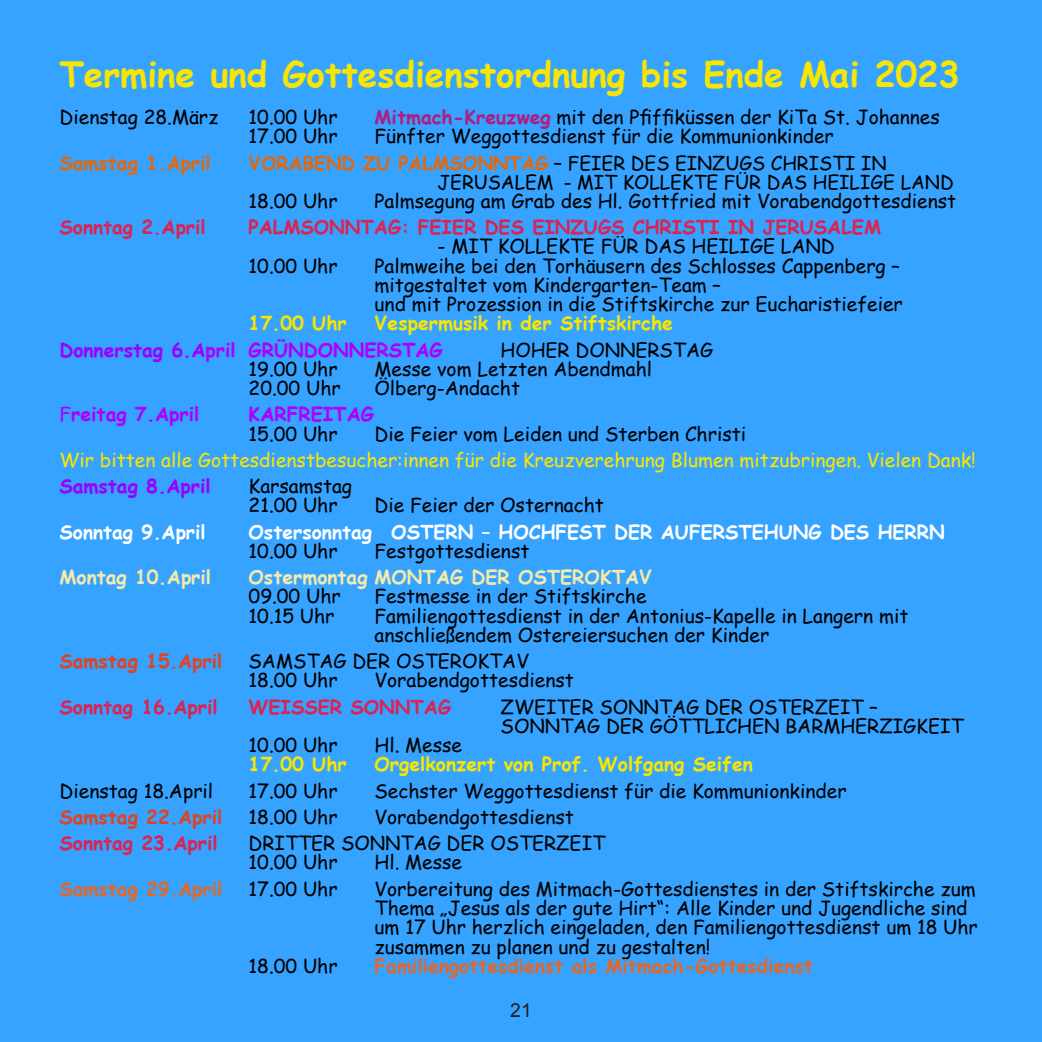
<style>
.page{position:relative;width:1042px;height:1042px;background:#35a3ff}
.page>*{position:absolute;margin:0;border:0;box-sizing:border-box;transform-origin:0 0}
.t1{font:700 35px "Comic Sans MS";color:#f8e600}
.t2{font:19.25px/19.2px "Comic Sans MS";color:#000}
.t3{font:700 19.25px/26.2px "Comic Sans MS";color:#f8e600}
.t4{font:700 19.25px "Comic Sans MS";color:#da2453}
.t5{font:19.25px "Comic Sans MS";color:#f8e600}
.t6{font:700 19.25px "Comic Sans MS";color:#fff}
.t7{font:700 19.25px "Comic Sans MS";color:#e0682c}
.t8{font:700 19.25px "Comic Sans MS";color:#f4eaa9}
.t9{font:700 19.25px "Comic Sans MS";color:#dd4425}
.t10{font:700 19.25px "Comic Sans MS";color:#ad00ff}
.t11{font:700 19.25px "Comic Sans MS";color:#e2680e}
.t12{font:700 19.25px "Comic Sans MS";color:#9a00ff}
.t13{font:19.25px "Arial";color:#231f20}
.t14{font:18.9px/18.9px "Comic Sans MS";color:#000}
.s1{font-weight:700;color:#ad1f82}
.s2{font-weight:700;color:#e2680e}
.s3{color:#9a00ff}
.s4{color:#ad00ff}
.s5{font-weight:400}
</style>
<div class="page">
<h1 class="t1" style="left:60px;top:59px;width:902px">Termine und Gottesdienstordnung bis Ende Mai 2023</h1>
<p class="t2" style="left:60px;top:110px;width:160px">Dienstag 28.März</p>
<p class="t2" style="left:249px;top:110px;width:91px">10.00 Uhr</p>
<p class="t2" style="left:375px;top:110px;width:567px"><span class="s1">Mitmach-Kreuzweg</span> mit den Pfiffiküssen der KiTa St. Johannes</p>
<p class="t2" style="left:249px;top:129px;width:91px">17.00 Uhr</p>
<p class="t2" style="left:375px;top:129px;width:461px">Fünfter Weggottesdienst für die Kommunionkinder</p>
<p class="t11" style="left:60px;top:154px;width:153px">Samstag 1.April</p>
<p class="t14" style="left:438px;top:155px;width:517px;text-indent:-189px"><span class="s2">VORABEND ZU PALMSONNTAG</span> – FEIER DES EINZUGS CHRISTI IN<br>JERUSALEM - MIT KOLLEKTE FÜR DAS HEILIGE LAND</p>
<p class="t2" style="left:249px;top:193px;width:91px">18.00 Uhr</p>
<p class="t2" style="left:375px;top:193px;width:583px">Palmsegung am Grab des Hl. Gottfried mit Vorabendgottesdienst</p>
<p class="t4" style="left:60px;top:219px;width:148px">Sonntag 2.April</p>
<p class="t4" style="left:249px;top:219px;width:634px">PALMSONNTAG: FEIER DES EINZUGS CHRISTI IN JERUSALEM</p>
<p class="t2" style="left:438px;top:239px;width:399px">- MIT KOLLEKTE FÜR DAS HEILIGE LAND</p>
<p class="t2" style="left:249px;top:258px;width:91px">10.00 Uhr</p>
<p class="t2" style="left:375px;top:258px;width:530px">Palmweihe bei den Torhäusern des Schlosses Cappenberg – mitgestaltet vom Kindergarten-Team –<br>und mit Prozession in die Stiftskirche zur Eucharistiefeier</p>
<p class="t3" style="left:249px;top:312px;width:100px">17.00 Uhr</p>
<p class="t3" style="left:60px;top:312px;width:615px;text-indent:315px">Vespermusik in der Stiftskirche<br><span class="s3">Donnerstag 6.A</span><span class="s4">pril GRÜNDONNERSTAG</span></p>
<p class="t2" style="left:501px;top:342px;width:214px">HOHER DONNERSTAG</p>
<p class="t2" style="left:249px;top:361px;width:91px">19.00 Uhr</p>
<p class="t2" style="left:375px;top:361px;width:279px">Messe vom Letzten Abendmahl</p>
<p class="t2" style="left:249px;top:381px;width:94px">20.00 Uhr</p>
<p class="t2" style="left:375px;top:381px;width:147px">Ölberg-Andacht</p>
<p class="t10" style="left:60px;top:406px;width:141px"><span class="s5">F</span>reitag 7.April</p>
<p class="t10" style="left:249px;top:406px;width:127px">KARFREITAG</p>
<p class="t2" style="left:249px;top:426px;width:91px">15.00 Uhr</p>
<p class="t2" style="left:375px;top:426px;width:373px">Die Feier vom Leiden und Sterben Christi</p>
<p class="t5" style="left:60px;top:451px;width:918px">Wir bitten alle Gottesdienstbesucher:innen für die Kreuzverehrung Blumen mitzubringen. Vielen Dank!</p>
<p class="t12" style="left:60px;top:478px;width:153px">Samstag 8.April</p>
<p class="t2" style="left:249px;top:479px;width:105px">Karsamstag<br>21.00 Uhr</p>
<p class="t2" style="left:375px;top:498px;width:231px">Die Feier der Osternacht</p>
<p class="t6" style="left:60px;top:523px;width:148px">Sonntag 9.April</p>
<p class="t6" style="left:249px;top:523px;width:698px">Ostersonntag OSTERN – HOCHFEST DER AUFERSTEHUNG DES HERRN</p>
<p class="t2" style="left:249px;top:543px;width:91px">10.00 Uhr</p>
<p class="t2" style="left:375px;top:543px;width:156px">Festgottesdienst</p>
<p class="t8" style="left:60px;top:569px;width:153px">Montag 10.April</p>
<p class="t8" style="left:249px;top:569px;width:405px">Ostermontag MONTAG DER OSTEROKTAV</p>
<p class="t2" style="left:249px;top:589px;width:94px">09.00 Uhr</p>
<p class="t2" style="left:375px;top:589px;width:273px">Festmesse in der Stiftskirche</p>
<p class="t2" style="left:249px;top:608px;width:87px">10.15 Uhr</p>
<p class="t2" style="left:375px;top:608px;width:535px">Familiengottesdienst in der Antonius-Kapelle in Langern mit anschließendem Ostereiersuchen der Kinder</p>
<p class="t9" style="left:60px;top:653px;width:164px">Samstag 15.April</p>
<p class="t2" style="left:249px;top:654px;width:282px">SAMSTAG DER OSTEROKTAV<br>18.00 Uhr</p>
<p class="t2" style="left:375px;top:673px;width:201px">Vorabendgottesdienst</p>
<p class="t4" style="left:60px;top:698px;width:160px">Sonntag 16.April</p>
<p class="t4" style="left:249px;top:698px;width:204px">WEISSER SONNTAG</p>
<p class="t2" style="left:501px;top:699px;width:464px">ZWEITER SONNTAG DER OSTERZEIT –<br>SONNTAG DER GÖTTLICHEN BARMHERZIGKEIT</p>
<p class="t2" style="left:249px;top:738px;width:91px">10.00 Uhr</p>
<p class="t2" style="left:375px;top:738px;width:89px">Hl. Messe</p>
<p class="t3" style="left:249px;top:753px;width:100px">17.00 Uhr</p>
<p class="t3" style="left:375px;top:753px;width:380px">Orgelkonzert von Prof. Wolfgang Seifen</p>
<p class="t2" style="left:60px;top:783px;width:155px">Dienstag 18.April</p>
<p class="t2" style="left:249px;top:783px;width:91px">17.00 Uhr</p>
<p class="t2" style="left:375px;top:783px;width:473px">Sechster Weggottesdienst für die Kommunionkinder</p>
<p class="t9" style="left:60px;top:808px;width:164px">Samstag 22.April</p>
<p class="t2" style="left:249px;top:809px;width:91px">18.00 Uhr</p>
<p class="t2" style="left:375px;top:809px;width:201px">Vorabendgottesdienst</p>
<p class="t4" style="left:60px;top:835px;width:160px">Sonntag 23.April</p>
<p class="t2" style="left:249px;top:836px;width:358px">DRITTER SONNTAG DER OSTERZEIT<br>10.00 Uhr</p>
<p class="t2" style="left:375px;top:855px;width:89px">Hl. Messe</p>
<p class="t7" style="left:60px;top:880px;width:164px">Samstag 29.April</p>
<p class="t2" style="left:249px;top:881px;width:91px">17.00 Uhr</p>
<p class="t2" style="left:375px;top:881px;width:605px">Vorbereitung des Mitmach-Gottesdienstes in der Stiftskirche zum Thema „Jesus als der gute Hirt“: Alle Kinder und Jugendliche sind um 17 Uhr herzlich eingeladen, den Familiengottesdienst um 18 Uhr zusammen zu planen und zu gestalten!</p>
<p class="t2" style="left:249px;top:958px;width:91px">18.00 Uhr</p>
<p class="t7" style="left:375px;top:957px;width:440px">Familiengottesdienst als Mitmach-Gottesdienst</p>
<p class="t13" style="left:510px;top:1003px;width:23px">21</p>
</div>
